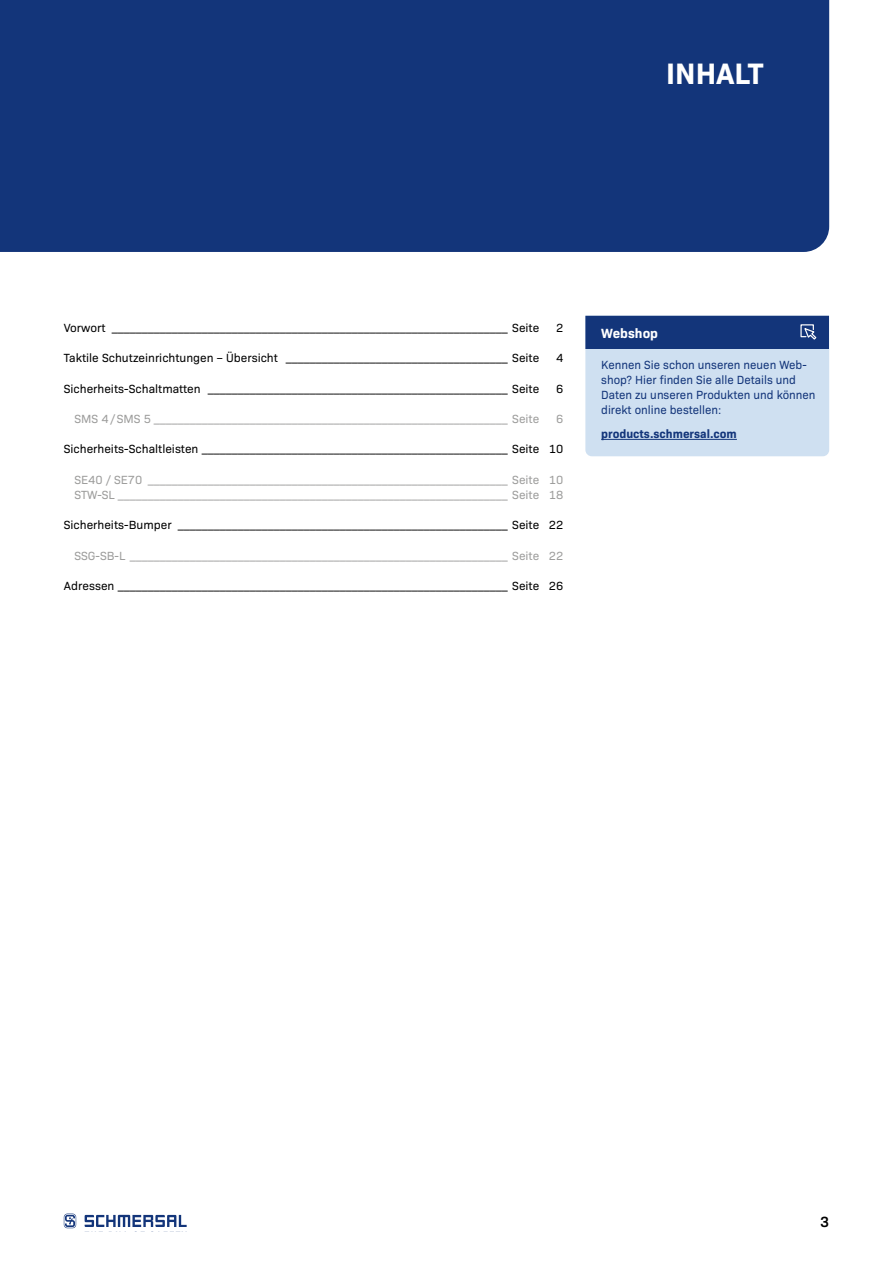
<style>
.page{position:relative;width:893px;height:1263px;background:#fff}
.page>*{position:absolute;margin:0;border:0;box-sizing:border-box;transform-origin:0 0}
.t1{font:700 30px "Bio Sans";color:#fff}
.t2{font:600 15px "Bio Sans";color:#000}
.t3{font:700 13.5px "Bio Sans";color:#fff}
.t4{font:12px "Bio Sans";color:#000}
.t5{font:12px/15.1px "Bio Sans";color:#9d9d9c}
.t6{font:12px/15.1px "Bio Sans";color:#13357a}
.t7{font:700 12px "Bio Sans";color:#13357a}
</style>
<div class="page">
<svg style="left:85px;top:1215px;width:102px;height:12px"></svg>
<svg style="left:64px;top:1213px;width:12px;height:15px"></svg>
<div style="left:0;top:0;width:829px;height:252px;background:#13357a"></div>
<svg style="left:585px;top:316px;width:244px;height:140px;background:#a3b8d5"></svg>
<h1 class="t1" style="left:666px;top:50px;width:99px">INHALT</h1>
<p class="t4" style="left:64px;top:319px;width:477px">Vorwort __________________________________________________________________ Seite</p>
<p class="t4" style="left:556px;top:319px;width:9px">2</p>
<p class="t4" style="left:64px;top:349px;width:477px">Taktile Schutzeinrichtungen – Übersicht _____________________________________ Seite</p>
<p class="t4" style="left:556px;top:349px;width:9px">4</p>
<p class="t4" style="left:64px;top:379px;width:477px">Sicherheits-Schaltmatten __________________________________________________ Seite</p>
<p class="t4" style="left:556px;top:379px;width:9px">6</p>
<p class="t5" style="left:74px;top:410px;width:466px">SMS 4/SMS 5 ___________________________________________________________ Seite</p>
<p class="t5" style="left:556px;top:410px;width:9px">6</p>
<p class="t4" style="left:64px;top:440px;width:501px">Sicherheits-Schaltleisten ___________________________________________________ Seite 10</p>
<p class="t5" style="left:74px;top:471px;width:490px">SE40 / SE70 ____________________________________________________________ Seite 10<br>STW-SL _________________________________________________________________ Seite 18</p>
<p class="t4" style="left:64px;top:516px;width:501px">Sicherheits-Bumper _______________________________________________________ Seite 22</p>
<p class="t5" style="left:74px;top:547px;width:490px">SSG-SB-L _______________________________________________________________ Seite 22</p>
<p class="t4" style="left:64px;top:577px;width:501px">Adressen _________________________________________________________________ Seite 26</p>
<p class="t3" style="left:601px;top:323px;width:58px">Webshop</p>
<p class="t6" style="left:601px;top:356px;width:216px">Kennen Sie schon unseren neuen Web&shy;shop? Hier finden Sie alle Details und Daten zu unseren Produkten und können direkt online bestellen:</p>
<p class="t7" style="left:601px;top:425px;width:137px">products.schmersal.com</p>
<p class="t2" style="left:820px;top:1210px;width:10px">3</p>
</div>
